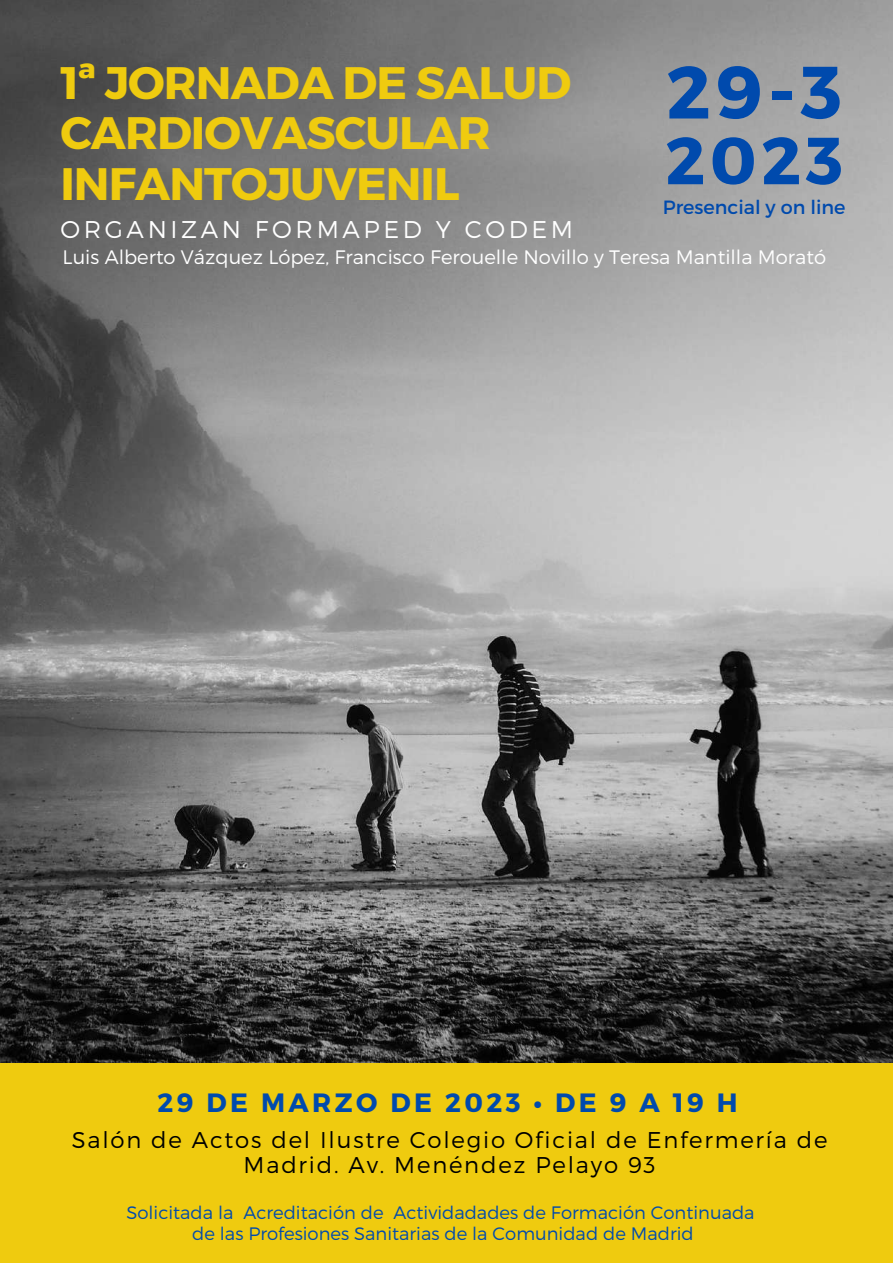
<style>
.page{position:relative;width:893px;height:1264px;background:#fff}
.page>*{position:absolute;margin:0;border:0;box-sizing:border-box;transform-origin:0 0}
.t1{font:700 73.95px "Montserrat";color:#004aad}
.t2{font:700 66.45px "Montserrat";color:#004aad}
.t3{font:700 45.45px/50.6px "Montserrat";letter-spacing:-.02em;color:#efcb0f}
.t4{font:700 26.4px "Montserrat";letter-spacing:.13em;color:#004aad}
.t5{font:300 24.15px "Montserrat";letter-spacing:.15em;color:#fff}
.t6{font:300 22.8px/24.8px "Montserrat";letter-spacing:.08em;color:#000;text-align:center}
.t7{font:300 19.5px "Montserrat";color:#fff}
.t8{font:19.2px "Montserrat";color:#004aad}
.t9{font:300 18px/21.3px "Montserrat";color:#004aad;text-align:center}
</style>
<div class="page">
<div style="left:0;top:0;width:892px;height:1262px;background:#efcb0f"></div>
<img style="left:0;top:0;width:892px;height:1062px">
<h3 class="t3" style="left:60px;top:55px;width:512px">1ª JORNADA DE SALUD<br>CARDIOVASCULAR<br>INFANTOJUVENIL</h3>
<h3 class="t5" style="left:60px;top:213px;width:514px">ORGANIZAN FORMAPED Y CODEM</h3>
<h1 class="t1" style="left:666px;top:44px;width:177px">29-3</h1>
<h2 class="t2" style="left:665px;top:117px;width:179px">2023</h2>
<p class="t8" style="left:662px;top:195px;width:184px">Presencial y on line</p>
<p class="t7" style="left:63px;top:245px;width:764px">Luis Alberto Vázquez López, Francisco Ferouelle Novillo y Teresa Mantilla Morató</p>
<h3 class="t4" style="left:157px;top:1085px;width:582px">29 DE MARZO DE 2023 • DE 9 A 19 H</h3>
<p class="t6" style="left:72px;top:1126px;width:757px">Salón de Actos del Ilustre Colegio Oficial de Enfermería de<br>Madrid. Av. Menéndez Pelayo 93</p>
<p class="t9" style="left:126px;top:1200px;width:629px">Solicitada la Acreditación de Actividadades de Formación Continuada de las Profesiones Sanitarias de la Comunidad de Madrid</p>
</div>
